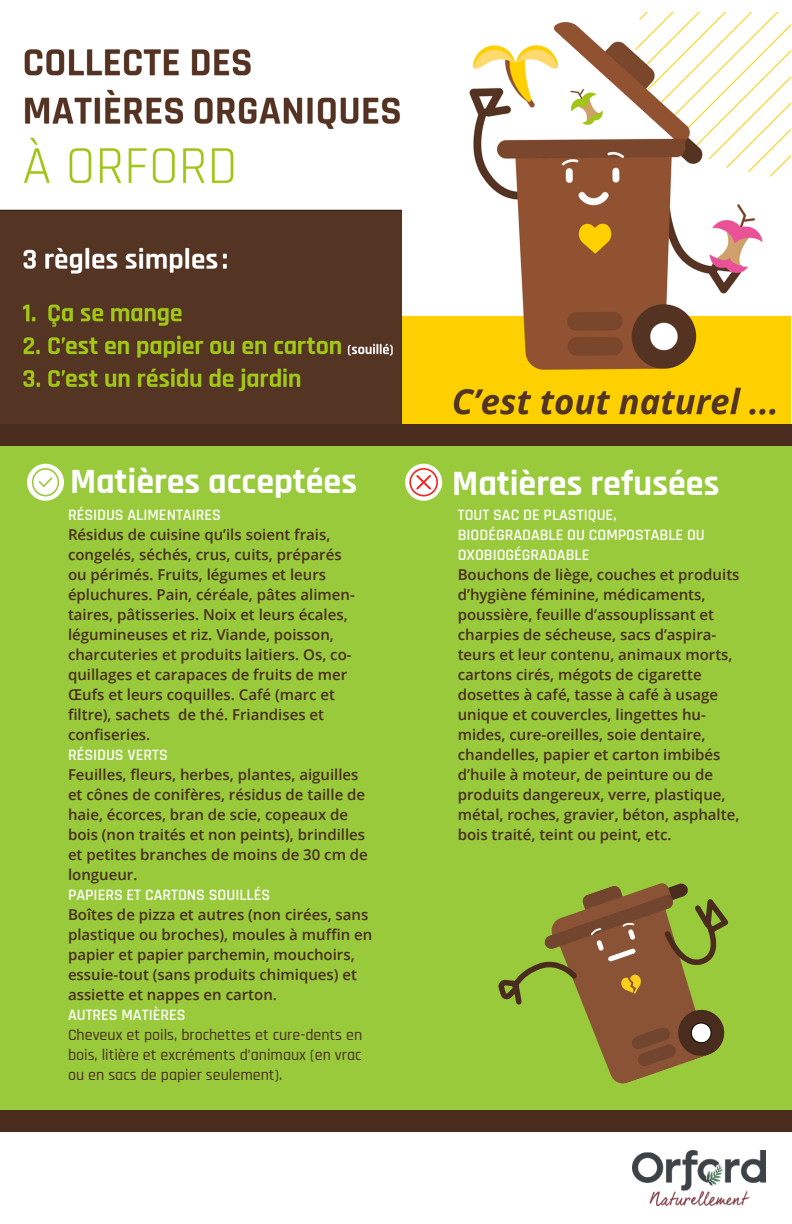
<style>
.page{position:relative;width:792px;height:1224px;background:#fff}
.page>*{position:absolute;margin:0;border:0;box-sizing:border-box;transform-origin:0 0}
.t1{font:700 36px "Rajdhani";color:#fff}
.t2{font:600 16px/20px "Rajdhani";color:#fff}
.t3{font:500 16px/20px "Rajdhani";color:#4a2c1e;text-align:justify}
.t4{font:600 15px/20px "Open Sans";color:#4a2c1e}
</style>
<div class="page">
<div style="left:0;top:0;width:792px;height:1110px;background:#99ca3b"></div>
<div style="left:0;top:1110px;width:792px;height:22px;background:#4a2c1e"></div>
<div style="left:0;top:0;width:792px;height:445px;background:#fff"></div>
<img style="left:632px;top:1151px;width:134px;height:55px">
<svg style="left:27px;top:464px;width:37px;height:37px"></svg>
<div style="left:405px;top:464px;width:37px;height:37px;background:#fff;border-radius:50%"></div>
<svg style="left:498px;top:883px;width:231px;height:201px"></svg>
<svg style="left:32px;top:468px;width:27px;height:28px"></svg>
<svg style="left:409px;top:468px;width:29px;height:28px"></svg>
<img style="left:0;top:12px;width:791px;height:412px">
<div style="left:0;top:424px;width:792px;height:22px;background:#4a2c1e"></div>
<p class="t1" style="left:70px;top:460px;width:289px">Matières acceptées</p>
<p class="t1" style="left:452px;top:462px;width:269px">Matières refusées</p>
<p class="t2" style="left:458px;top:505px;width:160px">TOUT SAC DE PLASTIQUE,</p>
<p class="t2" style="left:458px;top:525px;width:249px">BIODÉGRADABLE OU COMPOSTABLE OU<br>OXOBIOGÉGRADABLE</p>
<p class="t4" style="left:458px;top:564px;width:283px">Bouchons de liège, couches et produits d’hygiène féminine, médicaments, poussière, feuille d’assouplissant et charpies de sécheuse, sacs d’aspira&shy;teurs et leur contenu, animaux morts, cartons cirés, mégots de cigarette dosettes à café, tasse à café à usage unique et couvercles, lingettes hu&shy;mides, cure-oreilles, soie dentaire, chandelles, papier et carton imbibés d’huile à moteur, de peinture ou de produits dangereux, verre, plastique, métal, roches, gravier, béton, asphalte, bois traité, teint ou peint, etc.</p>
<p class="t2" style="left:68px;top:505px;width:154px">RÉSIDUS ALIMENTAIRES</p>
<p class="t4" style="left:68px;top:524px;width:288px">Résidus de cuisine qu’ils soient frais, congelés, séchés, crus, cuits, préparés ou périmés. Fruits, légumes et leurs épluchures. Pain, céréale, pâtes alimen&shy;taires, pâtisseries. Noix et leurs écales, légumineuses et riz. Viande, poisson, charcuteries et produits laitiers. Os, co&shy;quillages et carapaces de fruits de mer</p>
<p class="t4" style="left:68px;top:684px;width:269px">Œufs et leurs coquilles. Café (marc et filtre), sachets de thé. Friandises et confiseries.</p>
<p class="t2" style="left:68px;top:745px;width:101px">RÉSIDUS VERTS</p>
<p class="t4" style="left:68px;top:764px;width:301px">Feuilles, fleurs, herbes, plantes, aiguilles et cônes de conifères, résidus de taille de haie, écorces, bran de scie, copeaux de bois (non traités et non peints), brindilles et petites branches de moins de 30 cm de longueur.</p>
<p class="t2" style="left:68px;top:885px;width:204px">PAPIERS ET CARTONS SOUILLÉS</p>
<p class="t4" style="left:68px;top:904px;width:306px">Boîtes de pizza et autres (non cirées, sans plastique ou broches), moules à muffin en papier et papier parchemin, mouchoirs, essuie-tout (sans produits chimiques) et assiette et nappes en carton.</p>
<p class="t2" style="left:68px;top:1005px;width:119px">AUTRES MATIÈRES</p>
<p class="t3" style="left:68px;top:1025px;width:296px">Cheveux et poils, brochettes et cure-dents en bois, litière et excréments d’animaux (en vrac ou en sacs de papier seulement).</p>
</div>
